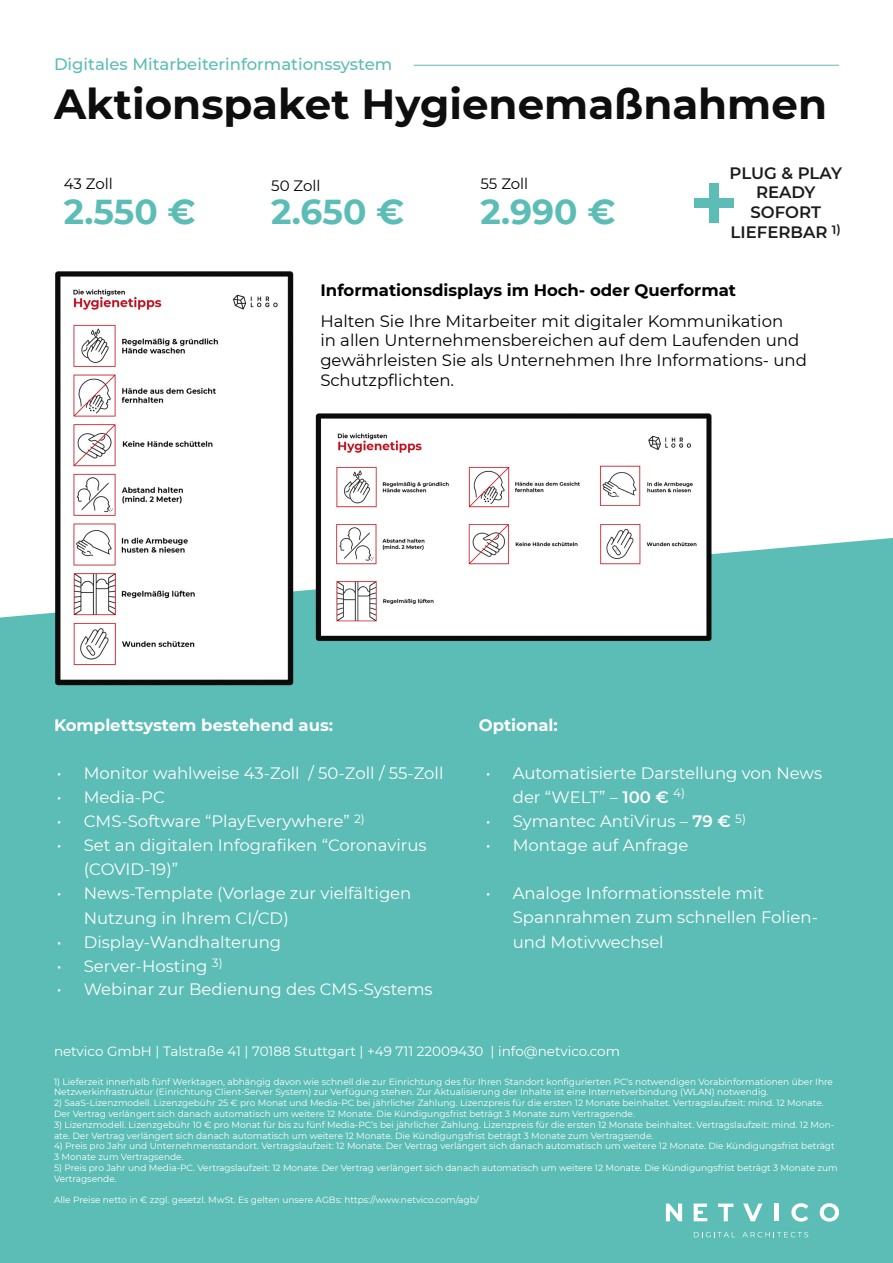
<style>
.page{position:relative;width:893px;height:1263px;background:#fff}
.page>*{position:absolute;margin:0;border:0;box-sizing:border-box;transform-origin:0 0}
.t1{font:700 42px "Montserrat";color:#0e0e0e}
.t2{font:700 34.5px "Montserrat";color:#5bbdb5}
.t3{font:16.5px/24px "Montserrat";color:#fff}
.t4{font:16.5px/19.8px "Montserrat";color:#000}
.t5{font:700 16.5px "Montserrat";color:#000}
.t6{font:500 16.5px "Montserrat";color:#5bbdb5}
.t7{font:700 16.5px "Montserrat";color:#fff}
.t8{font:600 16.5px/19.8px "Montserrat";color:#1b1b1b;text-align:center}
.t9{font:15px "Montserrat";color:#000}
.t10{font:13.5px "Montserrat";color:#fff}
.t11{font:9px/10.8px "Montserrat";color:#fff}
.s1{font-weight:600}
</style>
<div class="page">
<div style="left:0;top:538px;width:893px;height:725px;background:#5bbdb5"></div>
<img style="left:293px;top:413px;width:463px;height:230px">
<img style="left:55px;top:271px;width:238px;height:422px">
<div style="left:709px;top:183px;width:10px;height:40px;background:#5bbdb5"></div>
<div style="left:694px;top:198px;width:40px;height:10px;background:#5bbdb5"></div>
<hr style="left:414px;top:65px;width:425px;height:1px;background:#5bbdb5">
<svg style="left:666px;top:1203px;width:16px;height:18px"></svg>
<svg style="left:694px;top:1203px;width:13px;height:18px"></svg>
<svg style="left:718px;top:1203px;width:15px;height:18px"></svg>
<svg style="left:743px;top:1203px;width:19px;height:18px"></svg>
<hr style="left:774px;top:1203px;width:4px;height:18px;background:#fff">
<svg style="left:791px;top:1203px;width:17px;height:18px"></svg>
<svg style="left:820px;top:1203px;width:19px;height:18px"></svg>
<svg style="left:694px;top:1232px;width:41px;height:5px"></svg>
<svg style="left:742px;top:1232px;width:66px;height:5px"></svg>
<h3 class="t6" style="left:54px;top:53px;width:340px">Digitales Mitarbeiterinformationssystem</h3>
<h1 class="t1" style="left:54px;top:74px;width:775px">Aktionspaket Hygienemaßnahmen</h1>
<h3 class="t9" style="left:64px;top:173px;width:51px">43 Zoll</h3>
<h3 class="t9" style="left:271px;top:176px;width:51px">50 Zoll</h3>
<h3 class="t9" style="left:480px;top:173px;width:49px">55 Zoll</h3>
<h2 class="t2" style="left:64px;top:187px;width:134px">2.550 €</h2>
<h2 class="t2" style="left:271px;top:187px;width:135px">2.650 €</h2>
<h2 class="t2" style="left:480px;top:187px;width:137px">2.990 €</h2>
<h3 class="t8" style="left:730px;top:162px;width:114px">PLUG &amp; PLAY<br>READY<br>SOFORT<br>LIEFERBAR <sup>1)</sup></h3>
<h3 class="t5" style="left:321px;top:278px;width:417px">Informationsdisplays im Hoch- oder Querformat</h3>
<h3 class="t4" style="left:320px;top:310px;width:488px">Halten Sie Ihre Mitarbeiter mit digitaler Kommunikation<br>in allen Unternehmensbereichen auf dem Laufenden und gewährleisten Sie als Unternehmen Ihre Informations- und Schutzpflichten.</h3>
<h3 class="t7" style="left:54px;top:714px;width:281px">Komplettsystem bestehend aus:</h3>
<h3 class="t3" style="left:57px;top:761px;width:388px">• Monitor wahlweise 43-Zoll / 50-Zoll / 55-Zoll</h3>
<h3 class="t3" style="left:57px;top:785px;width:110px">• Media-PC</h3>
<h3 class="t3" style="left:57px;top:809px;width:310px">• CMS-Software “PlayEverywhere” <sup>2)</sup></h3>
<h3 class="t3" style="left:84px;top:833px;width:344px;text-indent:-27px">• Set an digitalen Infografiken “Coronavirus (COVID-19)”</h3>
<h3 class="t3" style="left:84px;top:881px;width:329px;text-indent:-27px">• News-Template (Vorlage zur vielfältigen<br>Nutzung in Ihrem CI/CD)</h3>
<h3 class="t3" style="left:57px;top:929px;width:226px">• Display-Wandhalterung</h3>
<h3 class="t3" style="left:57px;top:953px;width:167px">• Server-Hosting <sup>3)</sup></h3>
<h3 class="t3" style="left:57px;top:977px;width:377px">• Webinar zur Bedienung des CMS-Systems</h3>
<h3 class="t7" style="left:479px;top:714px;width:81px">Optional:</h3>
<h3 class="t3" style="left:513px;top:761px;width:311px;text-indent:-27px">• Automatisierte Darstellung von News der “WELT” – <span class="s1">100 €</span> <sup>4)</sup></h3>
<h3 class="t3" style="left:486px;top:809px;width:262px">• Symantec AntiVirus – <span class="s1">79 €</span> <sup>5)</sup></h3>
<h3 class="t3" style="left:486px;top:833px;width:204px">• Montage auf Anfrage</h3>
<h3 class="t3" style="left:513px;top:881px;width:307px;text-indent:-27px">• Analoge Informationsstele mit<br>Spannrahmen zum schnellen Folien&shy;und Motivwechsel</h3>
<h3 class="t10" style="left:54px;top:1042px;width:568px">netvico GmbH | Talstraße 41 | 70188 Stuttgart | +49 711 22009430 | info@netvico.com</h3>
<p class="t11" style="left:54px;top:1076px;width:780px">1) Lieferzeit innerhalb fünf Werktagen, abhängig davon wie schnell die zur Einrichtung des für Ihren Standort konfigurierten PC‘s notwendigen Vorabinformationen über Ihre<br>Netzwerkinfrastruktur (Einrichtung Client-Server System) zur Verfügung stehen. Zur Aktualisierung der Inhalte ist eine Internetverbindung (WLAN) notwendig.</p>
<p class="t11" style="left:54px;top:1097px;width:771px">2) SaaS-Lizenzmodell. Lizenzgebühr 25 € pro Monat und Media-PC bei jährlicher Zahlung. Lizenzpreis für die ersten 12 Monate beinhaltet. Vertragslaufzeit: mind. 12 Monate.<br>Der Vertrag verlängert sich danach automatisch um weitere 12 Monate. Die Kündigungsfrist beträgt 3 Monate zum Vertragsende.</p>
<p class="t11" style="left:54px;top:1119px;width:782px">3) Lizenzmodell. Lizenzgebühr 10 € pro Monat für bis zu fünf Media-PC’s bei jährlicher Zahlung. Lizenzpreis für die ersten 12 Monate beinhaltet. Vertragslaufzeit: mind. 12 Mon&shy;ate. Der Vertrag verlängert sich danach automatisch um weitere 12 Monate. Die Kündigungsfrist beträgt 3 Monate zum Vertragsende.</p>
<p class="t11" style="left:54px;top:1140px;width:782px">4) Preis pro Jahr und Unternehmensstandort. Vertragslaufzeit: 12 Monate. Der Vertrag verlängert sich danach automatisch um weitere 12 Monate. Die Kündigungsfrist beträgt<br>3 Monate zum Vertragsende.</p>
<p class="t11" style="left:54px;top:1162px;width:785px">5) Preis pro Jahr und Media-PC. Vertragslaufzeit: 12 Monate. Der Vertrag verlängert sich danach automatisch um weitere 12 Monate. Die Kündigungsfrist beträgt 3 Monate zum<br>Vertragsende.</p>
<p class="t11" style="left:54px;top:1194px;width:426px">Alle Preise netto in € zzgl. gesetzl. MwSt. Es gelten unsere AGBs: https://www.netvico.com/agb/</p>
</div>
